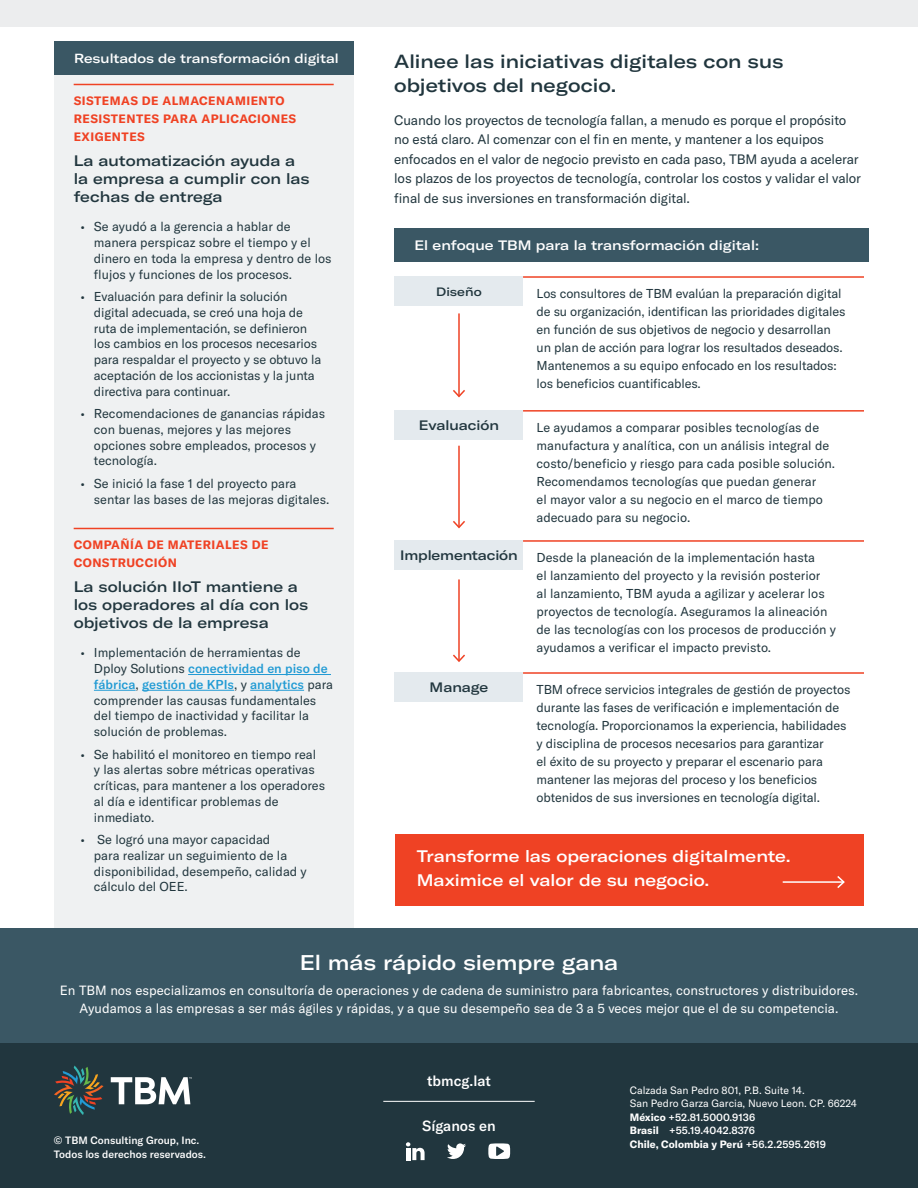
<style>
.page{position:relative;width:918px;height:1188px;background:#fff}
.page>*{position:absolute;margin:0;border:0;box-sizing:border-box;transform-origin:0 0}
.t1{font:500 expanded 21px "GT America";color:#fff}
.t2{font:500 expanded 18.75px/23.2px "GT America";color:#21363e}
.t3{font:500 expanded 16.5px/24px "GT America";color:#fff}
.t4{font:500 expanded 15px/18px "GT America";color:#21363e}
.t5{font:500 14.55px "GT America";color:#fff}
.t6{font:13.5px/19.5px "GT America";letter-spacing:-.01em;color:#21363e}
.t7{font:500 expanded 13.5px "GT America";color:#fff}
.t8{font:500 expanded 13.5px "GT America";letter-spacing:-.01em;color:#21363e}
.t9{font:13.2px/18px "GT America";color:#fff;text-align:center}
.t10{font:500 expanded 13.05px "GT America";color:#fff}
.t11{font:12.75px/15.8px "GT America";letter-spacing:-.005em;color:#21363e}
.t12{font:700 12px/18px "GT America";letter-spacing:.04em;color:#ef4224}
.t13{font:500 expanded 12px "GT America";color:#21363e}
.t14{font:10.5px/13.5px "GT America";color:#fff}
.t15{font:500 10.5px "GT America";color:#fff}
.t16{font:700 10.5px "GT America";color:#fff}
.s1{font-weight:500;color:#229bd4}
.s2{font-weight:700}
.s3{font-weight:500}
</style>
<div class="page">
<div style="left:394px;top:229px;width:475px;height:33px;background:#3a5764"></div>
<div style="left:54px;top:41px;width:299px;height:34px;background:#3a5764"></div>
<div style="left:54px;top:55px;width:299px;height:888px;background:#eff1f2"></div>
<hr style="left:74px;top:84px;width:260px;height:1px;background:#ef4224">
<hr style="left:74px;top:528px;width:260px;height:1px;background:#ef4224">
<hr style="left:188px;top:674px;width:143px;height:1px;background:#229bd4">
<hr style="left:94px;top:690px;width:42px;height:1px;background:#229bd4">
<hr style="left:142px;top:690px;width:92px;height:1px;background:#229bd4">
<hr style="left:250px;top:690px;width:54px;height:1px;background:#229bd4">
<hr style="left:523px;top:276px;width:341px;height:2px;background:#ef4224">
<hr style="left:523px;top:410px;width:341px;height:2px;background:#ef4224">
<div style="left:395px;top:410px;width:128px;height:29px;background:#e4eaee"></div>
<hr style="left:523px;top:540px;width:341px;height:2px;background:#ef4224">
<hr style="left:523px;top:672px;width:341px;height:2px;background:#ef4224">
<div style="left:395px;top:540px;width:128px;height:29px;background:#e4eaee"></div>
<div style="left:395px;top:672px;width:128px;height:29px;background:#e4eaee"></div>
<div style="left:396px;top:834px;width:468px;height:71px;background:#ef4224"></div>
<hr style="left:783px;top:881px;width:61px;height:2px;background:#fff">
<svg style="left:836px;top:876px;width:9px;height:12px"></svg>
<div style="left:0;top:0;width:918px;height:26px;background:#ecedee"></div>
<div style="left:395px;top:276px;width:128px;height:29px;background:#e4eaee"></div>
<hr style="left:458px;top:313px;width:2px;height:83px;background:#ef4224">
<svg style="left:453px;top:388px;width:12px;height:10px"></svg>
<hr style="left:458px;top:446px;width:2px;height:81px;background:#ef4224">
<svg style="left:453px;top:519px;width:12px;height:10px"></svg>
<hr style="left:458px;top:579px;width:2px;height:82px;background:#ef4224">
<svg style="left:453px;top:653px;width:12px;height:9px"></svg>
<div style="left:0;top:928px;width:918px;height:117px;background:#3a5764"></div>
<div style="left:0;top:1043px;width:918px;height:145px;background:#21363e"></div>
<svg style="left:54px;top:1065px;width:50px;height:50px"></svg>
<svg style="left:111px;top:1077px;width:81px;height:27px"></svg>
<svg style="left:406px;top:1142px;width:19px;height:18px"></svg>
<svg style="left:447px;top:1143px;width:19px;height:16px"></svg>
<svg style="left:488px;top:1143px;width:22px;height:16px"></svg>
<hr style="left:383px;top:1101px;width:152px;height:1px;background:#fff">
<p class="t10" style="left:74px;top:51px;width:266px">Resultados de transformación digital</p>
<p class="t12" style="left:74px;top:92px;width:224px">SISTEMAS DE ALMACENAMIENTO<br>RESISTENTES PARA APLICACIONES<br>EXIGENTES</p>
<p class="t4" style="left:74px;top:152px;width:238px">La automatización ayuda a la empresa a cumplir con las fechas de entrega</p>
<p class="t11" style="left:94px;top:219px;width:239px;text-indent:-14px">• Se ayudó a la gerencia a hablar de manera perspicaz sobre el tiempo y el dinero en toda la empresa y dentro de los flujos y funciones de los procesos.</p>
<p class="t11" style="left:94px;top:289px;width:229px;text-indent:-14px">• Evaluación para definir la solución digital adecuada, se creó una hoja de ruta de implementación, se definieron los cambios en los procesos necesarios para respaldar el proyecto y se obtuvo la aceptación de los accionistas y la junta directiva para continuar.</p>
<p class="t11" style="left:94px;top:406px;width:233px;text-indent:-14px">• Recomendaciones de ganancias rápidas con buenas, mejores y las mejores opciones sobre empleados, procesos y tecnología.</p>
<p class="t11" style="left:94px;top:475px;width:237px;line-height:16.5px;text-indent:-14px">• Se inició la fase 1 del proyecto para sentar las bases de las mejoras digitales.</p>
<p class="t12" style="left:74px;top:536px;width:196px">COMPAÑÍA DE MATERIALES DE<br>CONSTRUCCIÓN</p>
<p class="t4" style="left:74px;top:578px;width:236px">La solución IIoT mantiene a los operadores al día con los objetivos de la empresa</p>
<p class="t11" style="left:94px;top:645px;width:241px;text-indent:-14px">• Implementación de herramientas de Dploy Solutions <span class="s1">conectividad en piso de fábrica</span>, <span class="s1">gestión de KPIs</span>, y <span class="s1">analytics</span> para comprender las causas fundamentales del tiempo de inactividad y facilitar la solución de problemas.</p>
<p class="t11" style="left:94px;top:746px;width:233px;text-indent:-14px">• Se habilitó el monitoreo en tiempo real y las alertas sobre métricas operativas críticas, para mantener a los operadores al día e identificar problemas de inmediato.</p>
<p class="t11" style="left:94px;top:832px;width:214px;text-indent:-14px">• Se logró una mayor capacidad<br>para realizar un seguimiento de la disponibilidad, desempeño, calidad y cálculo del OEE.</p>
<h2 class="t2" style="left:394px;top:50px;width:391px">Alinee las iniciativas digitales con sus objetivos del negocio.</h2>
<p class="t6" style="left:394px;top:110px;width:468px">Cuando los proyectos de tecnología fallan, a menudo es porque el propósito no está claro. Al comenzar con el fin en mente, y mantener a los equipos enfocados en el valor de negocio previsto en cada paso, TBM ayuda a acelerar los plazos de los proyectos de tecnología, controlar los costos y validar el valor final de sus inversiones en transformación digital.</p>
<p class="t7" style="left:414px;top:237px;width:346px">El enfoque TBM para la transformación digital:</p>
<p class="t13" style="left:436px;top:284px;width:47px">Diseño</p>
<p class="t8" style="left:419px;top:417px;width:82px">Evaluación</p>
<p class="t8" style="left:400px;top:547px;width:119px">Implementación</p>
<p class="t8" style="left:430px;top:679px;width:60px">Manage</p>
<p class="t11" style="left:537px;top:285px;width:310px;line-height:18px">Los consultores de TBM evalúan la preparación digital de su organización, identifican las prioridades digitales en función de sus objetivos de negocio y desarrollan un plan de acción para lograr los resultados deseados.<br>Mantenemos a su equipo enfocado en los resultados: los beneficios cuantificables.</p>
<p class="t11" style="left:537px;top:418px;width:300px;line-height:18px">Le ayudamos a comparar posibles tecnologías de manufactura y analítica, con un análisis integral de costo/beneficio y riesgo para cada posible solución.<br>Recomendamos tecnologías que puedan generar<br>el mayor valor a su negocio en el marco de tiempo adecuado para su negocio.</p>
<p class="t11" style="left:537px;top:548px;width:301px;line-height:18px">Desde la planeación de la implementación hasta<br>el lanzamiento del proyecto y la revisión posterior<br>al lanzamiento, TBM ayuda a agilizar y acelerar los proyectos de tecnología. Aseguramos la alineación de las tecnologías con los procesos de producción y ayudamos a verificar el impacto previsto.</p>
<p class="t11" style="left:537px;top:681px;width:315px;line-height:18px">TBM ofrece servicios integrales de gestión de proyectos durante las fases de verificación e implementación de tecnología. Proporcionamos la experiencia, habilidades y disciplina de procesos necesarios para garantizar<br>el éxito de su proyecto y preparar el escenario para mantener las mejoras del proceso y los beneficios obtenidos de sus inversiones en tecnología digital.</p>
<p class="t3" style="left:417px;top:845px;width:375px">Transforme las operaciones digitalmente.<br>Maximice el valor de su negocio.</p>
<h1 class="t1" style="left:300px;top:950px;width:320px">El más rápido siempre gana</h1>
<p class="t9" style="left:60px;top:981px;width:800px">En TBM nos especializamos en consultoría de operaciones y de cadena de suministro para fabricantes, constructores y distribuidores.<br>Ayudamos a las empresas a ser más ágiles y rápidas, y a que su desempeño sea de 3 a 5 veces mejor que el de su competencia.</p>
<p class="t5" style="left:427px;top:1073px;width:65px">tbmcg.lat</p>
<p class="t5" style="left:422px;top:1117px;width:75px">Síganos en</p>
<p class="t14" style="left:630px;top:1083px;width:229px">Calzada San Pedro 801, P.B. Suite 14.<br>San Pedro Garza Garcia, Nuevo Leon. CP. 66224<br><span class="s2">México</span> <span class="s3">+52.81.5000.9136<br></span><span class="s2">Brasil</span> <span class="s3">+55.19.4042.8376</span></p>
<p class="t15" style="left:54px;top:1134px;width:147px">© TBM Consulting Group, Inc.</p>
<p class="t16" style="left:630px;top:1137px;width:198px">Chile, Colombia y Perú <span class="s3">+56.2.2595.2619</span></p>
<p class="t15" style="left:54px;top:1148px;width:153px">Todos los derechos reservados.</p>
</div>
